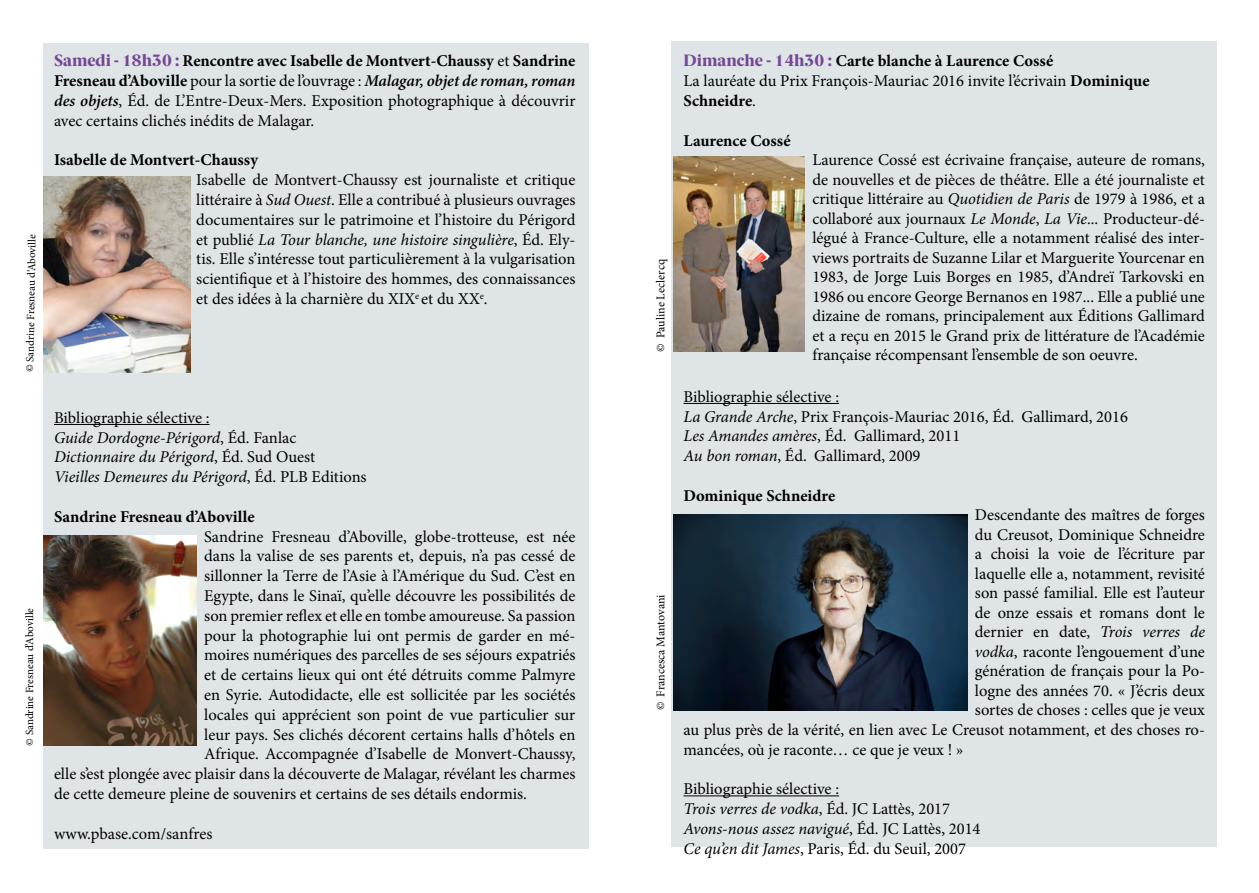
<style>
.page{position:relative;width:1259px;height:893px;background:#fff}
.page>*{position:absolute;margin:0;border:0;box-sizing:border-box;transform-origin:0 0}
.t1{font:16.5px/19.8px "Minion Pro";color:#000;text-align:justify}
.t2{font:italic 16.5px/19.8px "Minion Pro";letter-spacing:-.005em;color:#000}
.t3{font:700 16.5px "Minion Pro";color:#000}
.t4{font:12px "Minion Pro";color:#000}
.t5{font:11.1px "Minion Pro";color:#000}
.s1{font-family:"Berlingske Serif";font-weight:800;color:#754794}
.s2{font-weight:700}
.s3{font-weight:600;font-style:italic}
.s4{font-style:italic}
.s5{font-style:normal}
</style>
<div class="page">
<div style="left:43px;top:43px;width:545px;height:806px;background:#dfe4e7"></div>
<div style="left:671px;top:42px;width:545px;height:805px;background:#dfe4e7"></div>
<hr style="left:54px;top:424px;width:156px;height:1px;background:#000">
<img style="left:43px;top:176px;width:147px;height:196px">
<img style="left:43px;top:536px;width:154px;height:210px">
<hr style="left:683px;top:403px;width:156px;height:1px;background:#000">
<hr style="left:683px;top:795px;width:156px;height:1px;background:#000">
<img style="left:674px;top:156px;width:130px;height:196px">
<img style="left:674px;top:514px;width:293px;height:196px">
<p class="t5" style="left:22px;top:372px;width:139px;rotate:-89deg">© Sandrine Fresneau d’Aboville</p>
<p class="t5" style="left:22px;top:746px;width:139px;rotate:-90deg">© Sandrine Fresneau d’Aboville</p>
<p class="t1" style="left:54px;top:51px;width:523px"><span class="s1">Samedi - 18h30 :</span> <span class="s2">Rencontre avec Isabelle de Montvert-Chaussy</span> et <span class="s2">Sandrine Fresneau d’Aboville</span> pour la sortie de l’ouvrage : <span class="s3">Malagar, objet de roman, roman des objets</span>, Éd. de L’Entre-Deux-Mers. Exposition photographique à découvrir avec certains clichés inédits de Malagar.</p>
<p class="t3" style="left:54px;top:148px;width:205px">Isabelle de Montvert-Chaussy</p>
<p class="t1" style="left:196px;top:170px;width:381px">Isabelle de Montvert-Chaussy est journaliste et critique littéraire à <span class="s4">Sud Ouest</span>. Elle a contribué à plusieurs ouvrages documentaires sur le patrimoine et l’histoire du Périgord et publié <span class="s4">La Tour blanche, une histoire singulière</span>, Éd. Ely&shy;tis. Elle s’intéresse tout particulièrement à la vulgarisation scientifique et à l’histoire des hommes, des connaissances et des idées à la charnière du XIX<sup>e</sup> et du XX<sup>e</sup>.</p>
<p class="t2" style="left:54px;top:408px;width:314px"><span class="s5">Bibliographie sélective :<br></span>Guide Dordogne-Périgord<span class="s5">, Éd. Fanlac </span>Dictionnaire du Périgord<span class="s5">, Éd. Sud Ouest<br></span>Vieilles Demeures du Périgord<span class="s5">, Éd. PLB Editions</span></p>
<p class="t3" style="left:54px;top:505px;width:202px">Sandrine Fresneau d’Aboville</p>
<p class="t1" style="left:204px;top:526px;width:373px">Sandrine Fresneau d’Aboville, globe-trotteuse, est née</p>
<p class="t1" style="left:204px;top:546px;width:373px">dans la valise de ses parents et, depuis, n’a pas cessé de</p>
<p class="t1" style="left:204px;top:566px;width:373px">sillonner la Terre de l’Asie à l’Amérique du Sud. C’est en</p>
<p class="t1" style="left:204px;top:586px;width:373px">Egypte, dans le Sinaï, qu’elle découvre les possibilités de</p>
<p class="t1" style="left:204px;top:606px;width:373px">son premier reflex et elle en tombe amoureuse. Sa passion</p>
<p class="t1" style="left:204px;top:625px;width:373px">pour la photographie lui ont permis de garder en mé-</p>
<p class="t1" style="left:204px;top:645px;width:373px">moires numériques des parcelles de ses séjours expatriés</p>
<p class="t1" style="left:204px;top:665px;width:373px">et de certains lieux qui ont été détruits comme Palmyre</p>
<p class="t1" style="left:204px;top:685px;width:373px">en Syrie. Autodidacte, elle est sollicitée par les sociétés</p>
<p class="t1" style="left:204px;top:705px;width:373px">locales qui apprécient son point de vue particulier sur</p>
<p class="t1" style="left:204px;top:724px;width:373px">leur pays. Ses clichés décorent certains halls d’hôtels en</p>
<p class="t1" style="left:204px;top:744px;width:373px">Afrique. Accompagnée d’Isabelle de Monvert-Chaussy,</p>
<p class="t1" style="left:54px;top:764px;width:523px">elle s’est plongée avec plaisir dans la découverte de Malagar, révélant les charmes</p>
<p class="t1" style="left:54px;top:784px;width:474px">de cette demeure pleine de souvenirs et certains de ses détails endormis.</p>
<p class="t1" style="left:54px;top:823px;width:160px">www.pbase.com/sanfres</p>
<p class="t4" style="left:652px;top:352px;width:94px;rotate:-90deg">© Pauline Leclercq</p>
<p class="t4" style="left:652px;top:710px;width:117px;rotate:-90deg">© Francesca Mantovani</p>
<p class="t1" style="left:683px;top:51px;width:467px;text-align:left"><span class="s1">Dimanche - 14h30 :</span> <span class="s2">Carte blanche à Laurence Cossé<br></span>La lauréate du Prix François-Mauriac 2016 invite l’écrivain <span class="s2">Dominique<br>Schneidre</span>.</p>
<p class="t3" style="left:683px;top:129px;width:109px">Laurence Cossé</p>
<p class="t1" style="left:812px;top:150px;width:394px">Laurence Cossé est écrivaine française, auteure de romans, de nouvelles et de pièces de théâtre. Elle a été journaliste et critique littéraire au <span class="s4">Quotidien de Paris</span> de 1979 à 1986, et a collaboré aux journaux <span class="s4">Le Monde</span>, <span class="s4">La Vie</span>... Producteur-dé&shy;légué à France-Culture, elle a notamment réalisé des inter&shy;views portraits de Suzanne Lilar et Marguerite Yourcenar en 1983, de Jorge Luis Borges en 1985, d’Andreï Tarkovski en 1986 ou encore George Bernanos en 1987... Elle a publié une dizaine de romans, principalement aux Éditions Gallimard et a reçu en 2015 le Grand prix de littérature de l’Académie française récompensant l’ensemble de son oeuvre.</p>
<p class="t1" style="left:683px;top:387px;width:446px;text-align:left">Bibliographie sélective :<br><span class="s4">La Grande Arche</span>, Prix François-Mauriac 2016, Éd. Gallimard, 2016<br><span class="s4">Les Amandes amères</span>, Éd. Gallimard, 2011<br><span class="s4">Au bon roman</span>, Éd. Gallimard, 2009</p>
<p class="t3" style="left:683px;top:484px;width:153px">Dominique Schneidre</p>
<p class="t1" style="left:975px;top:505px;width:232px">Descendante des maîtres de forges</p>
<p class="t1" style="left:975px;top:525px;width:232px">du Creusot, Dominique Schneidre</p>
<p class="t1" style="left:975px;top:544px;width:232px">a choisi la voie de l’écriture par</p>
<p class="t1" style="left:975px;top:564px;width:232px">laquelle elle a, notamment, revisité</p>
<p class="t1" style="left:975px;top:583px;width:232px">son passé familial. Elle est l’auteur</p>
<p class="t1" style="left:975px;top:603px;width:232px">de onze essais et romans dont le</p>
<p class="t1" style="left:975px;top:622px;width:232px">dernier en date, <span class="s4">Trois verres de</span></p>
<p class="t1" style="left:975px;top:642px;width:232px"><span class="s4">vodka</span>, raconte l’engouement d’une</p>
<p class="t1" style="left:975px;top:661px;width:232px">génération de français pour la Po-</p>
<p class="t1" style="left:975px;top:681px;width:231px">logne des années 70. « J’écris deux</p>
<p class="t1" style="left:975px;top:700px;width:232px">sortes de choses : celles que je veux</p>
<p class="t1" style="left:683px;top:720px;width:523px">au plus près de la vérité, en lien avec Le Creusot notamment, et des choses ro-</p>
<p class="t1" style="left:683px;top:740px;width:281px">mancées, où je raconte… ce que je veux ! »</p>
<p class="t1" style="left:683px;top:779px;width:298px;text-align:left">Bibliographie sélective :<br><span class="s4">Trois verres de vodka</span>, Éd. JC Lattès, 2017<br><span class="s4">Avons-nous assez navigué</span>, Éd. JC Lattès, 2014<br><span class="s4">Ce qu’en dit James</span>, Paris, Éd. du Seuil, 2007</p>
</div>
